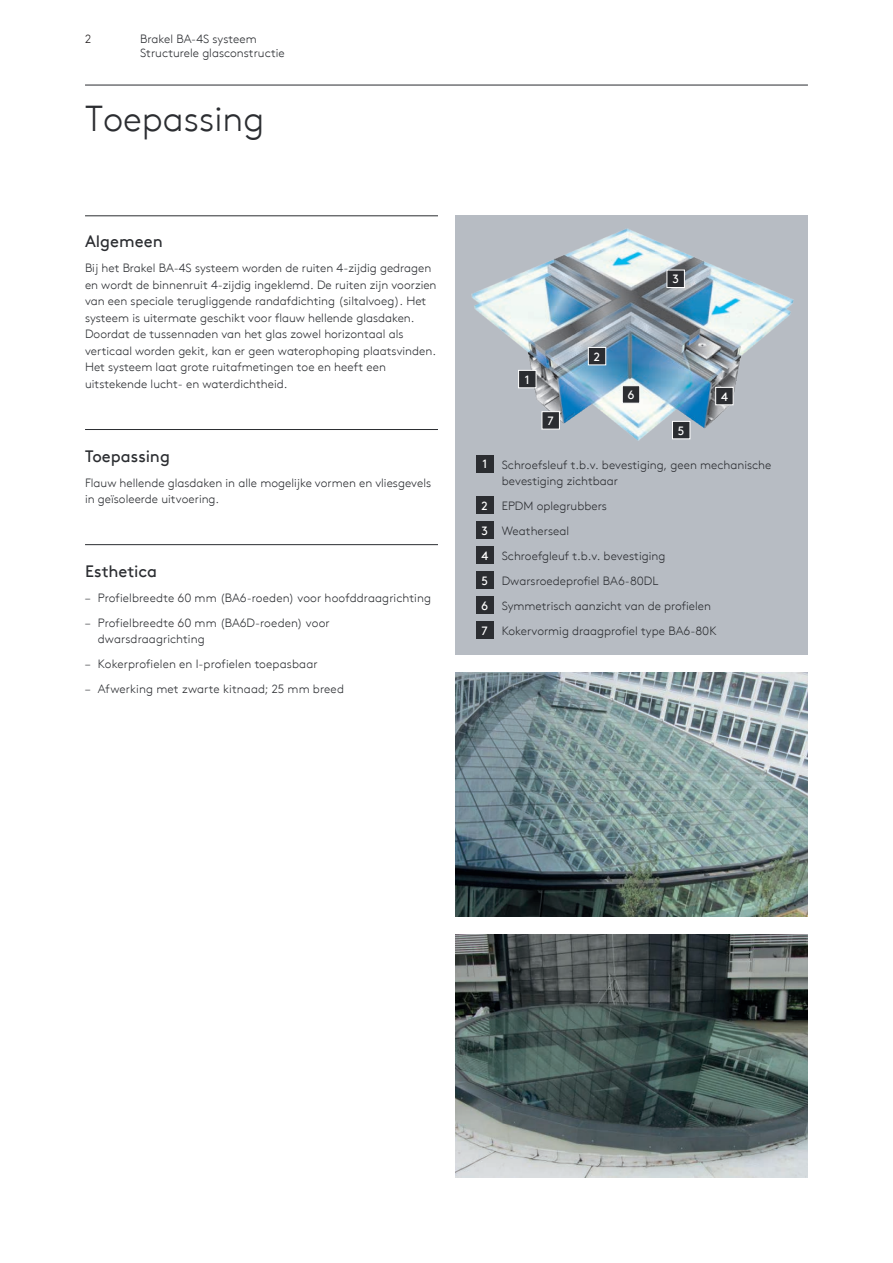
<style>
.page{position:relative;width:893px;height:1263px;background:#fff}
.page>*{position:absolute;margin:0;border:0;box-sizing:border-box;transform-origin:0 0}
.t1{font:300 36px "Kingspan Brown TT";color:#2b2d31}
.t2{font:16.5px "Kingspan Brown TT";color:#2b2d31}
.t3{font:300 12px/16.5px "Kingspan Brown TT";color:#2b2d31}
.t4{font:12px "Kingspan Brown TT";color:#fff}
.t5{font:300 12px "Kingspan Brown TT";color:#231f20}
.s1{font-weight:400;color:#fff}
</style>
<div class="page">
<hr style="left:85px;top:85px;width:723px;height:1px;background:#2b2d31">
<hr style="left:85px;top:216px;width:353px;height:1px;background:#2b2d31">
<hr style="left:85px;top:429px;width:353px;height:1px;background:#2b2d31">
<hr style="left:85px;top:544px;width:353px;height:1px;background:#2b2d31">
<div style="left:455px;top:216px;width:353px;height:439px;background:#b7bcc3"></div>
<img style="left:455px;top:673px;width:353px;height:243px">
<img style="left:455px;top:934px;width:353px;height:244px">
<div style="left:476px;top:496px;width:17px;height:17px;background:#2b2d31"></div>
<div style="left:476px;top:521px;width:17px;height:17px;background:#2b2d31"></div>
<div style="left:476px;top:546px;width:17px;height:17px;background:#2b2d31"></div>
<div style="left:476px;top:571px;width:17px;height:17px;background:#2b2d31"></div>
<div style="left:476px;top:596px;width:17px;height:17px;background:#2b2d31"></div>
<div style="left:476px;top:621px;width:17px;height:17px;background:#2b2d31"></div>
<img style="left:455px;top:215px;width:353px;height:258px">
<svg style="left:588px;top:347px;width:18px;height:18px"></svg>
<svg style="left:666px;top:270px;width:19px;height:18px"></svg>
<svg style="left:715px;top:387px;width:19px;height:18px"></svg>
<svg style="left:518px;top:370px;width:18px;height:18px"></svg>
<svg style="left:672px;top:421px;width:18px;height:18px"></svg>
<svg style="left:622px;top:385px;width:18px;height:19px"></svg>
<svg style="left:541px;top:411px;width:19px;height:19px"></svg>
<p class="t5" style="left:85px;top:30px;width:8px">2</p>
<p class="t3" style="left:140px;top:31px;width:146px;line-height:14.2px">Brakel BA-4S systeem<br>Structurele glasconstructie</p>
<h1 class="t1" style="left:85px;top:92px;width:181px">Toepassing</h1>
<h2 class="t2" style="left:85px;top:229px;width:79px">Algemeen</h2>
<p class="t3" style="left:85px;top:259px;width:353px">Bij het Brakel BA-4S systeem worden de ruiten 4-zijdig gedragen en wordt de binnenruit 4-zijdig ingeklemd. De ruiten zijn voorzien van een speciale terugliggende randafdichting (siltalvoeg). Het systeem is uitermate geschikt voor flauw hellende glasdaken.<br>Doordat de tussennaden van het glas zowel horizontaal als verticaal worden gekit, kan er geen waterophoping plaatsvinden.<br>Het systeem laat grote ruitafmetingen toe en heeft een uitstekende lucht- en waterdichtheid.</p>
<h2 class="t2" style="left:85px;top:443px;width:86px">Toepassing</h2>
<p class="t3" style="left:85px;top:473px;width:348px">Flauw hellende glasdaken in alle mogelijke vormen en vliesgevels in geïsoleerde uitvoering.</p>
<h2 class="t2" style="left:85px;top:558px;width:74px">Esthetica</h2>
<p class="t3" style="left:85px;top:588px;width:348px">– Profielbreedte 60 mm (BA6-roeden) voor hoofddraagrichting</p>
<p class="t3" style="left:98px;top:613px;width:233px;text-indent:-13px">– Profielbreedte 60 mm (BA6D-roeden) voor dwarsdraagrichting</p>
<p class="t3" style="left:85px;top:655px;width:234px">– Kokerprofielen en I-profielen toepasbaar</p>
<p class="t3" style="left:85px;top:680px;width:260px">– Afwerking met zwarte kitnaad; 25 mm breed</p>
<p class="t4" style="left:525px;top:370px;width:6px">1</p>
<p class="t4" style="left:548px;top:412px;width:8px">7</p>
<p class="t4" style="left:594px;top:347px;width:8px">2</p>
<p class="t4" style="left:627px;top:386px;width:9px">6</p>
<p class="t4" style="left:672px;top:270px;width:8px">3</p>
<p class="t4" style="left:678px;top:421px;width:8px">5</p>
<p class="t4" style="left:721px;top:387px;width:8px">4</p>
<p class="t3" style="left:502px;top:456px;width:271px;text-indent:-19px"><span class="s1">1</span> Schroefsleuf t.b.v. bevestiging, geen mechanische bevestiging zichtbaar</p>
<p class="t3" style="left:481px;top:493px;width:237px;line-height:25px"><span class="s1">2</span> EPDM oplegrubbers<br><span class="s1">3</span> Weatherseal<br><span class="s1">4</span> Schroefgleuf t.b.v. bevestiging<br><span class="s1">5</span> Dwarsroedeprofiel BA6-80DL<br><span class="s1">6</span> Symmetrisch aanzicht van de profielen<br><span class="s1">7</span> Kokervormig draagprofiel type BA6-80K</p>
</div>
